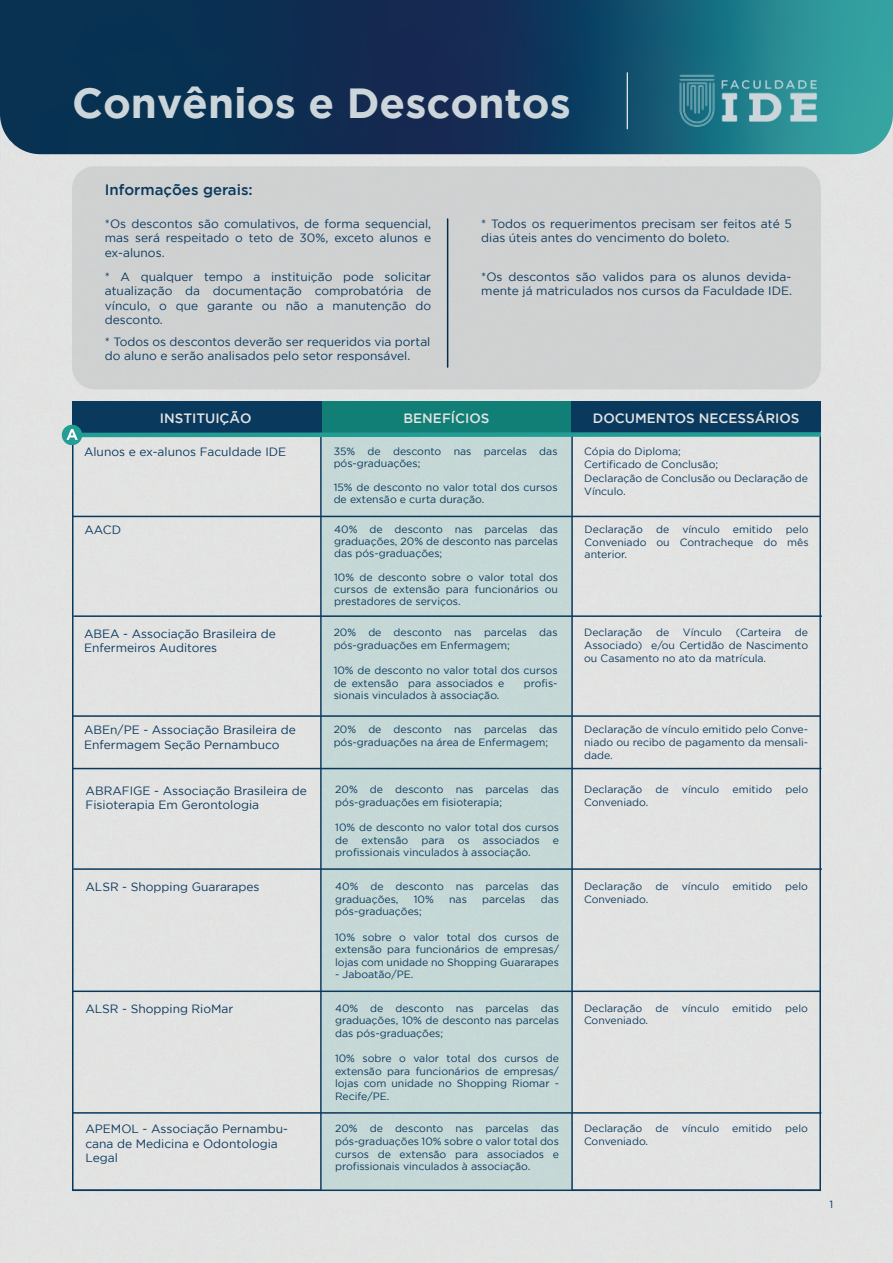
<style>
.page{position:relative;width:893px;height:1263px;background:#fff}
.page>*{position:absolute;margin:0;border:0;box-sizing:border-box;transform-origin:0 0}
.t1{font:700 42px "Gotham";color:#ccd5da}
.t2{font:500 15px "Gotham";color:#0a395e}
.t3{font:500 13.5px "Gotham";color:#e3e4e3}
.t4{font:12px/14.4px "Gotham";color:#0a395e}
.t5{font:10.5px/12.6px "Gotham";color:#0a395e;text-align:justify}
</style>
<div class="page">
<div style="left:869px;top:154px;width:24px;height:1109px;background:#e2e3e2"></div>
<svg style="left:0;top:0;width:893px;height:154px;background:#144562"></svg>
<img style="left:677px;top:71px;width:144px;height:58px">
<hr style="left:627px;top:73px;width:1px;height:56px;background:#fff">
<div style="left:72px;top:440px;width:250px;height:749px;background:#e2e3e2"></div>
<div style="left:322px;top:433px;width:249px;height:756px;background:#c5d8d6"></div>
<div style="left:571px;top:440px;width:250px;height:749px;background:#e2e3e2"></div>
<div style="left:72px;top:401px;width:250px;height:34px;background:#0a395e"></div>
<div style="left:322px;top:401px;width:249px;height:34px;background:#117f75"></div>
<div style="left:571px;top:401px;width:250px;height:34px;background:#0a395e"></div>
<hr style="left:72px;top:516px;width:749px;height:1px;background:#09395d">
<hr style="left:73px;top:615px;width:749px;height:2px;background:#09395d">
<hr style="left:72px;top:715px;width:749px;height:2px;background:#09395d">
<hr style="left:73px;top:768px;width:748px;height:1px;background:#09395d">
<hr style="left:73px;top:868px;width:749px;height:2px;background:#09395d">
<hr style="left:72px;top:990px;width:749px;height:2px;background:#09395d">
<hr style="left:73px;top:1112px;width:748px;height:2px;background:#09395d">
<hr style="left:72px;top:1189px;width:749px;height:2px;background:#09395d">
<div style="left:72px;top:166px;width:749px;height:223px;background:#cfd1d1;border-radius:22px"></div>
<hr style="left:448px;top:219px;width:1px;height:148px;background:#7d8f9a">
<hr style="left:447px;top:219px;width:1px;height:148px;background:#032d49">
<div style="left:62px;top:425px;width:20px;height:20px;background:#239e94;border-radius:50%"></div>
<svg style="left:66px;top:429px;width:759px;height:11px"></svg>
<h1 class="t1" style="left:72px;top:79px;width:500px">Convênios e Descontos</h1>
<h2 class="t2" style="left:105px;top:181px;width:149px">Informações gerais:</h2>
<p class="t4" style="left:105px;top:216px;width:328px;text-align:justify">*Os descontos são comulativos, de forma sequencial, mas será respeitado o teto de 30%, exceto alunos e ex-alunos.</p>
<p class="t4" style="left:105px;top:269px;width:328px;text-align:justify">* A qualquer tempo a instituição pode solicitar atualização da documentação comprobatória de vínculo, o que garante ou não a manutenção do desconto.</p>
<p class="t4" style="left:105px;top:334px;width:327px">* Todos os descontos deverão ser requeridos via portal do aluno e serão analisados pelo setor responsável.</p>
<p class="t4" style="left:481px;top:216px;width:312px">* Todos os requerimentos precisam ser feitos até 5 dias úteis antes do vencimento do boleto.</p>
<p class="t4" style="left:481px;top:269px;width:312px">*Os descontos são validos para os alunos devida&shy;mente já matriculados nos cursos da Faculdade IDE.</p>
<p class="t3" style="left:403px;top:410px;width:87px">BENEFÍCIOS</p>
<p class="t3" style="left:593px;top:410px;width:208px">DOCUMENTOS NECESSÁRIOS</p>
<p class="t3" style="left:160px;top:410px;width:93px">INSTITUIÇÃO</p>
<p class="t4" style="left:84px;top:444px;width:204px">Alunos e ex-alunos Faculdade IDE</p>
<p class="t5" style="left:334px;top:445px;width:225px;line-height:12px">35% de desconto nas parcelas das pós-graduações;</p>
<p class="t5" style="left:334px;top:481px;width:225px;line-height:12px">15% de desconto no valor total dos cursos de extensão e curta duração.</p>
<p class="t5" style="left:584px;top:444px;width:225px;line-height:13.5px;text-align:left">Cópia do Diploma;<br>Certificado de Conclusão;<br>Declaração de Conclusão ou Declaração de<br>Vínculo.</p>
<p class="t4" style="left:84px;top:523px;width:38px">AACD</p>
<p class="t5" style="left:334px;top:523px;width:225px;line-height:12px">40% de desconto nas parcelas das graduações, 20% de desconto nas parcelas das pós-graduações;</p>
<p class="t5" style="left:334px;top:571px;width:225px;line-height:12px">10% de desconto sobre o valor total dos cursos de extensão para funcionários ou prestadores de serviços.</p>
<p class="t4" style="left:84px;top:626px;width:193px">ABEA - Associação Brasileira de<br>Enfermeiros Auditores</p>
<p class="t5" style="left:334px;top:626px;width:225px">20% de desconto nas parcelas das pós-graduações em Enfermagem;</p>
<p class="t5" style="left:334px;top:664px;width:225px">10% de desconto no valor total dos cursos de extensão para associados e</p>
<p class="t5" style="left:524px;top:677px;width:35px">profis-</p>
<p class="t5" style="left:334px;top:689px;width:167px">sionais vinculados à associação.</p>
<p class="t5" style="left:585px;top:523px;width:60px">Declaração</p>
<p class="t5" style="left:656px;top:523px;width:15px">de</p>
<p class="t5" style="left:682px;top:523px;width:39px">vínculo</p>
<p class="t5" style="left:733px;top:523px;width:41px">emitido</p>
<p class="t5" style="left:585px;top:523px;width:225px;text-indent:201px">pelo Conveniado ou Contracheque do mês anterior.</p>
<p class="t5" style="left:584px;top:626px;width:60px">Declaração</p>
<p class="t5" style="left:656px;top:626px;width:15px">de</p>
<p class="t5" style="left:683px;top:626px;width:41px">Vínculo</p>
<p class="t5" style="left:736px;top:626px;width:47px">(Carteira</p>
<p class="t5" style="left:584px;top:626px;width:225px;text-indent:211px">de Associado) e/ou Certidão de Nascimento ou Casamento no ato da matrícula.</p>
<p class="t4" style="left:84px;top:723px;width:213px">ABEn/PE - Associação Brasileira de<br>Enfermagem Seção Pernambuco</p>
<p class="t5" style="left:334px;top:723px;width:225px">20% de desconto nas parcelas das pós-graduações na área de Enfermagem;</p>
<p class="t5" style="left:584px;top:723px;width:225px">Declaração de vínculo emitido pelo Conve&shy;niado ou recibo de pagamento da mensali&shy;dade.</p>
<p class="t4" style="left:86px;top:783px;width:223px">ABRAFIGE - Associação Brasileira de<br>Fisioterapia Em Gerontologia</p>
<p class="t5" style="left:335px;top:783px;width:225px">20% de desconto nas parcelas das pós-graduações em fisioterapia;</p>
<p class="t5" style="left:335px;top:821px;width:225px">10% de desconto no valor total dos cursos de extensão para os associados e profissionais vinculados à associação.</p>
<p class="t5" style="left:584px;top:783px;width:60px">Declaração</p>
<p class="t5" style="left:656px;top:783px;width:15px">de</p>
<p class="t5" style="left:682px;top:783px;width:39px">vínculo</p>
<p class="t5" style="left:732px;top:783px;width:41px">emitido</p>
<p class="t5" style="left:785px;top:783px;width:24px">pelo</p>
<p class="t5" style="left:584px;top:796px;width:66px">Conveniado.</p>
<p class="t4" style="left:85px;top:880px;width:176px">ALSR - Shopping Guararapes</p>
<p class="t5" style="left:335px;top:880px;width:225px">40% de desconto nas parcelas das graduações,</p>
<p class="t5" style="left:414px;top:892px;width:22px">10%</p>
<p class="t5" style="left:449px;top:892px;width:19px">nas</p>
<p class="t5" style="left:482px;top:892px;width:45px">parcelas</p>
<p class="t5" style="left:541px;top:892px;width:20px">das</p>
<p class="t5" style="left:335px;top:905px;width:88px">pós-graduações;</p>
<p class="t5" style="left:335px;top:930px;width:225px">10% sobre o valor total dos cursos de extensão para funcionários de empresas/ lojas com unidade no Shopping Guararapes</p>
<p class="t5" style="left:335px;top:968px;width:80px">- Jaboatão/PE.</p>
<p class="t4" style="left:85px;top:1001px;width:150px">ALSR - Shopping RioMar</p>
<p class="t5" style="left:335px;top:1001px;width:225px">40% de desconto nas parcelas das graduações, 10% de desconto nas parcelas das pós-graduações;</p>
<p class="t5" style="left:335px;top:1052px;width:225px">10% sobre o valor total dos cursos de extensão para funcionários de empresas/ lojas com unidade no Shopping Riomar - Recife/PE.</p>
<p class="t5" style="left:584px;top:880px;width:60px">Declaração</p>
<p class="t5" style="left:655px;top:880px;width:15px">de</p>
<p class="t5" style="left:682px;top:880px;width:39px">vínculo</p>
<p class="t5" style="left:732px;top:880px;width:41px">emitido</p>
<p class="t5" style="left:785px;top:880px;width:24px">pelo</p>
<p class="t5" style="left:584px;top:892px;width:66px">Conveniado.</p>
<p class="t5" style="left:584px;top:1001px;width:60px">Declaração</p>
<p class="t5" style="left:655px;top:1001px;width:15px">de</p>
<p class="t5" style="left:682px;top:1001px;width:39px">vínculo</p>
<p class="t5" style="left:732px;top:1001px;width:41px">emitido</p>
<p class="t5" style="left:785px;top:1001px;width:24px">pelo</p>
<p class="t5" style="left:584px;top:1014px;width:66px">Conveniado.</p>
<p class="t4" style="left:85px;top:1122px;width:204px">APEMOL - Associação Pernambu&shy;cana de Medicina e Odontologia<br>Legal</p>
<p class="t5" style="left:335px;top:1122px;width:225px">20% de desconto nas parcelas das pós-graduações 10% sobre o valor total dos cursos de extensão para associados e profissionais vinculados à associação.</p>
<p class="t5" style="left:584px;top:1122px;width:60px">Declaração</p>
<p class="t5" style="left:655px;top:1122px;width:15px">de</p>
<p class="t5" style="left:682px;top:1122px;width:39px">vínculo</p>
<p class="t5" style="left:732px;top:1122px;width:41px">emitido</p>
<p class="t5" style="left:785px;top:1122px;width:24px">pelo</p>
<p class="t5" style="left:584px;top:1135px;width:66px">Conveniado.</p>
<p class="t5" style="left:830px;top:1197px;width:5px">1</p>
</div>
